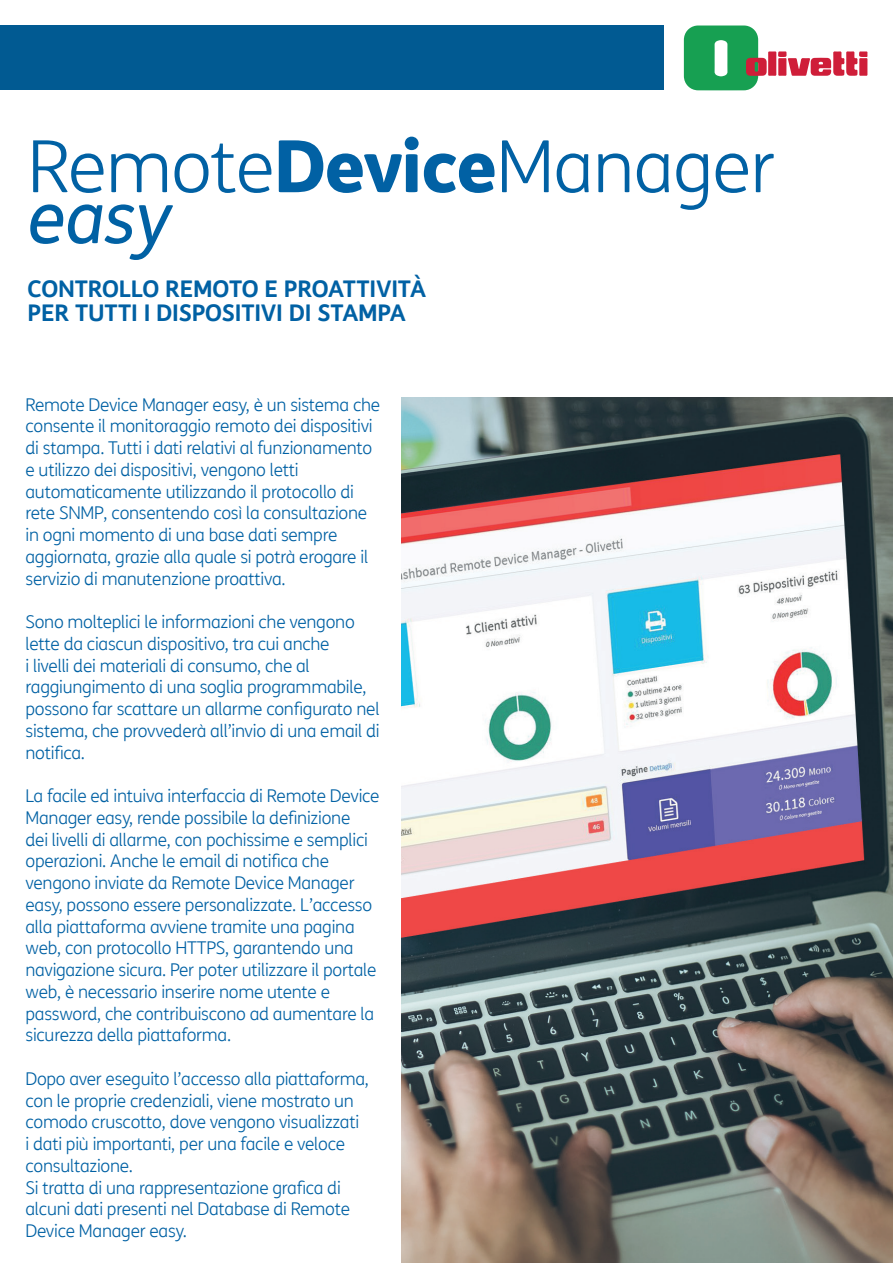
<style>
.page{position:relative;width:893px;height:1263px;background:#fff}
.page>*{position:absolute;margin:0;border:0;box-sizing:border-box;transform-origin:0 0}
.t1{font:300 72px/51px "TIM Sans";letter-spacing:-.015em;color:#0161a4}
.t2{font:700 22.5px/24px "TIM Sans";letter-spacing:-.01em;color:#0161a4}
.t3{font:300 17.25px/21.8px "TIM Sans";letter-spacing:-.015em;color:#0161a4}
.s1{font-weight:800}
.s2{font-weight:400;font-style:italic}
</style>
<div class="page">
<svg style="left:684px;top:26px;width:183px;height:64px"></svg>
<div style="left:0;top:26px;width:663px;height:64px;background:#015a92"></div>
<img style="left:402px;top:398px;width:491px;height:865px">
<h1 class="t1" style="left:27px;top:139px;width:749px">Remote<span class="s1">Device</span>Manager <span class="s2">easy</span></h1>
<h2 class="t2" style="left:27px;top:276px;width:400px">CONTROLLO REMOTO E PROATTIVITÀ<br>PER TUTTI I DISPOSITIVI DI STAMPA</h2>
<p class="t3" style="left:26px;top:393px;width:356px">Remote Device Manager easy, è un sistema che consente il monitoraggio remoto dei dispositivi di stampa. Tutti i dati relativi al funzionamento e utilizzo dei dispositivi, vengono letti automaticamente utilizzando il protocollo di rete SNMP, consentendo così la consultazione in ogni momento di una base dati sempre aggiornata, grazie alla quale si potrà erogare il servizio di manutenzione proattiva.</p>
<p class="t3" style="left:26px;top:611px;width:356px">Sono molteplici le informazioni che vengono lette da ciascun dispositivo, tra cui anche<br>i livelli dei materiali di consumo, che al raggiungimento di una soglia programmabile, possono far scattare un allarme configurato nel sistema, che provvederà all’invio di una email di notifica.</p>
<p class="t3" style="left:26px;top:785px;width:356px">La facile ed intuiva interfaccia di Remote Device Manager easy, rende possibile la definizione<br>dei livelli di allarme, con pochissime e semplici operazioni. Anche le email di notifica che vengono inviate da Remote Device Manager easy, possono essere personalizzate. L’accesso alla piattaforma avviene tramite una pagina web, con protocollo HTTPS, garantendo una navigazione sicura. Per poter utilizzare il portale web, è necessario inserire nome utente e password, che contribuiscono ad aumentare la sicurezza della piattaforma.</p>
<p class="t3" style="left:26px;top:1067px;width:345px">Dopo aver eseguito l’accesso alla piattaforma, con le proprie credenziali, viene mostrato un comodo cruscotto, dove vengono visualizzati<br>i dati più importanti, per una facile e veloce consultazione.<br>Si tratta di una rappresentazione grafica di alcuni dati presenti nel Database di Remote Device Manager easy.</p>
</div>
